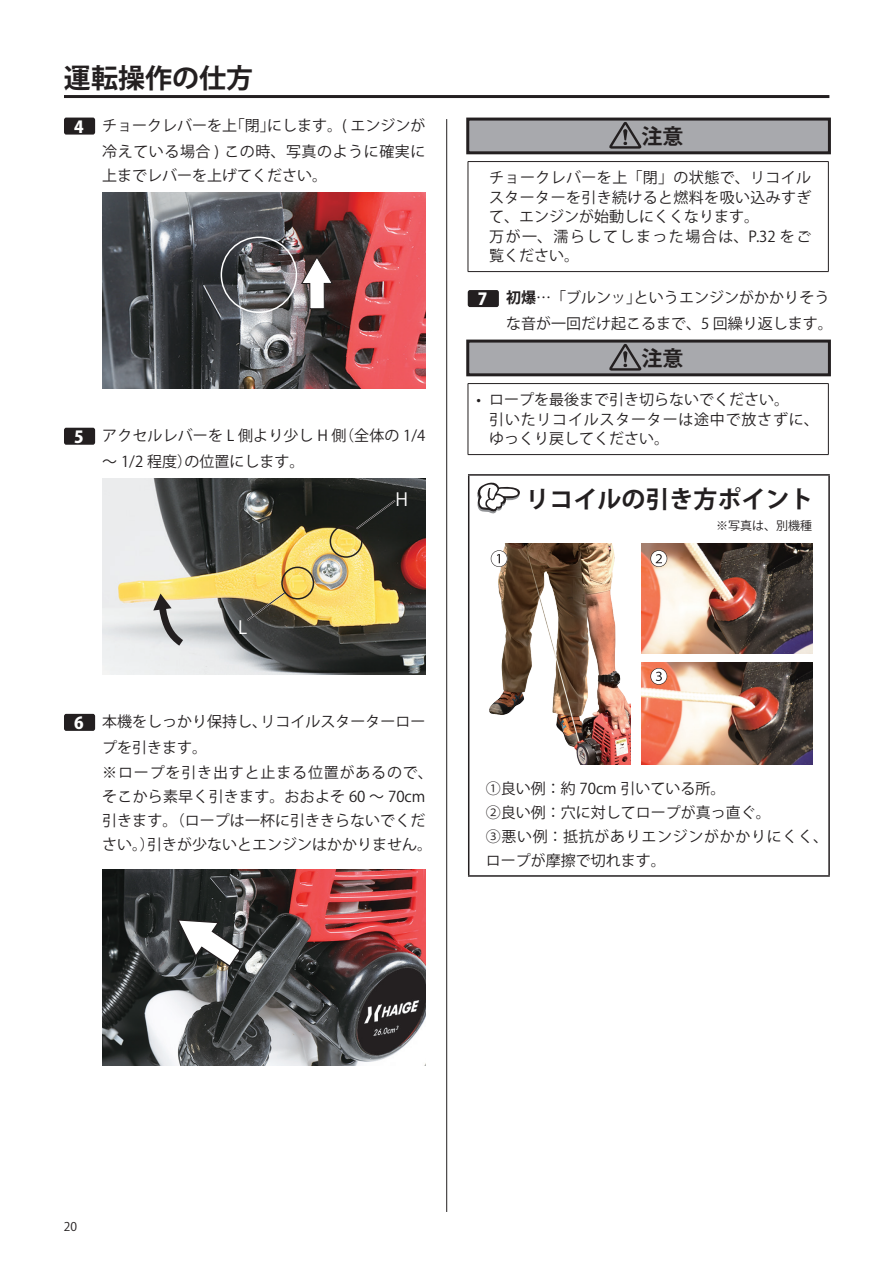
<style>
.page{position:relative;width:893px;height:1263px;background:#fff}
.page>*{position:absolute;margin:0;border:0;box-sizing:border-box;transform-origin:0 0}
.t1{font:700 27px "Koz Go Pro";color:#231f20}
.t2{font:700 24px "Koz Go Pr 6 N";color:#231f20}
.t3{font:700 21px "Koz Go Pr 6 N";color:#231f20}
.t4{font:18px "Koz Go Pr 6 N";color:#fff}
.t5{font:15px/24.6px "Koz Go Pr 6 N";color:#231f20}
.t6{font:15px/19.5px "Koz Go Pr 6 N";letter-spacing:.025em;color:#231f20}
.t7{font:15px/26px "Koz Go Pr 6 N";letter-spacing:.035em;color:#231f20;text-align:right}
.t8{font:12px "Koz Go Pr 6 N";color:#231f20}
.t9{font:12px "Koz Go Pro";color:#231f20}
.s1{font-family:"Koz Go Pro";font-weight:800;font-size:16.5px;color:#fff}
.s2{font-weight:700}
</style>
<div class="page">
<hr style="left:446px;top:119px;width:1px;height:1093px;background:#231f20">
<hr style="left:64px;top:95px;width:765px;height:3px;background:#231f20">
<div style="left:64px;top:118px;width:31px;height:17px;background:#231f20;border-radius:2px"></div>
<img style="left:102px;top:193px;width:323px;height:195px">
<div style="left:221px;top:237px;width:76px;height:76px;border:2px solid #fff;border-radius:50%"></div>
<svg style="left:300px;top:255px;width:34px;height:55px"></svg>
<div style="left:64px;top:428px;width:31px;height:17px;background:#231f20;border-radius:2px"></div>
<img style="left:102px;top:479px;width:323px;height:195px">
<svg style="left:153px;top:593px;width:30px;height:53px;background:#b2afa4"></svg>
<div style="left:330px;top:525px;width:33px;height:33px;border:2px solid #231f20;border-radius:50%"></div>
<svg style="left:245px;top:590px;width:43px;height:32px"></svg>
<div style="left:281px;top:567px;width:33px;height:32px;border:2px solid #231f20;border-radius:50%"></div>
<svg style="left:355px;top:498px;width:42px;height:33px"></svg>
<div style="left:64px;top:714px;width:31px;height:17px;background:#231f20;border-radius:2px"></div>
<img style="left:102px;top:869px;width:323px;height:196px">
<svg style="left:176px;top:918px;width:66px;height:50px"></svg>
<div style="left:468px;top:119px;width:361px;height:34px;background:#a8a9ad"></div>
<div style="left:466px;top:118px;width:365px;height:36px;border:3px solid #231f20"></div>
<div style="left:468px;top:341px;width:361px;height:34px;background:#a8a9ad"></div>
<div style="left:466px;top:340px;width:365px;height:36px;border:3px solid #231f20"></div>
<svg style="left:609px;top:122px;width:32px;height:27px"></svg>
<hr style="left:468px;top:161px;width:361px;height:1px;background:#231f20">
<hr style="left:468px;top:162px;width:1px;height:109px;background:#231f20">
<hr style="left:828px;top:162px;width:1px;height:109px;background:#231f20">
<hr style="left:468px;top:271px;width:361px;height:1px;background:#231f20">
<div style="left:468px;top:290px;width:31px;height:17px;background:#231f20;border-radius:2px"></div>
<svg style="left:609px;top:344px;width:32px;height:27px"></svg>
<hr style="left:468px;top:383px;width:361px;height:1px;background:#231f20">
<hr style="left:468px;top:384px;width:1px;height:70px;background:#231f20">
<hr style="left:828px;top:384px;width:1px;height:70px;background:#231f20">
<hr style="left:468px;top:454px;width:361px;height:1px;background:#231f20">
<hr style="left:468px;top:474px;width:362px;height:2px;background:#231f20">
<hr style="left:468px;top:476px;width:1px;height:399px;background:#231f20">
<hr style="left:828px;top:476px;width:2px;height:399px;background:#231f20">
<hr style="left:468px;top:875px;width:362px;height:2px;background:#231f20">
<svg style="left:477px;top:482px;width:43px;height:32px"></svg>
<img style="left:489px;top:543px;width:141px;height:221px">
<img style="left:642px;top:543px;width:170px;height:111px">
<img style="left:642px;top:662px;width:170px;height:102px">
<svg style="left:491px;top:550px;width:16px;height:17px"></svg>
<svg style="left:650px;top:550px;width:17px;height:17px"></svg>
<svg style="left:651px;top:551px;width:16px;height:15px"></svg>
<svg style="left:656px;top:554px;width:6px;height:9px"></svg>
<svg style="left:650px;top:668px;width:17px;height:17px"></svg>
<svg style="left:651px;top:668px;width:16px;height:16px"></svg>
<svg style="left:656px;top:672px;width:6px;height:9px"></svg>
<h1 class="t1" style="left:64px;top:60px;width:191px">運転操作の仕方</h1>
<p class="t7" style="left:74px;top:113px;width:353px"><span class="s1">4</span> チョークレバーを上「閉」にします。( エンジンが冷えている場合 ) この時、写真のように確実に</p>
<p class="t5" style="left:102px;top:163px;width:226px">上までレバーを上げてください。</p>
<p class="t5" style="left:102px;top:423px;width:325px;line-height:26px;text-indent:-28px"><span class="s1">5</span> アクセルレバーを L 側より少し H 側（全体の 1/4〜 1/2 程度）の位置にします。</p>
<p class="t4" style="left:238px;top:617px;width:11px">L</p>
<p class="t4" style="left:395px;top:489px;width:14px">H</p>
<p class="t5" style="left:102px;top:710px;width:332px;text-indent:-28px"><span class="s1">6</span> 本機をしっかり保持し、リコイルスターターロープを引きます。<br>※ロープを引き出すと止まる位置があるので、そこから素早く引きます。おおよそ 60 ～ 70cm引きます。（ロープは一杯に引ききらないでください。）引きが少ないとエンジンはかかりません。</p>
<h3 class="t3" style="left:641px;top:124px;width:43px">注意</h3>
<p class="t6" style="left:489px;top:168px;width:324px">チョークレバーを上「閉」の状態で、リコイルスターターを引き続けると燃料を吸い込みすぎて、エンジンが始動しにくくなります。<br>万が一、濡らしてしまった場合は、P.32 をご覧ください。</p>
<p class="t5" style="left:478px;top:285px;width:356px;line-height:26px;text-align:right"><span class="s1">7</span> <span class="s2">初爆</span>…「ブルンッ」というエンジンがかかりそうな音が一回だけ起こるまで、5 回繰り返します。</p>
<h3 class="t3" style="left:641px;top:346px;width:43px">注意</h3>
<p class="t5" style="left:489px;top:390px;width:331px;line-height:19.5px;text-indent:-13px">• ロープを最後まで引き切らないでください。<br>引いたリコイルスターターは途中で放さずに、ゆっくり戻してください。</p>
<h2 class="t2" style="left:525px;top:485px;width:290px">リコイルの引き方ポイント</h2>
<p class="t8" style="left:716px;top:519px;width:98px">※写真は、別機種</p>
<p class="t5" style="left:486px;top:776px;width:344px;line-height:24px">①良い例：約 70cm 引いている所。<br>②良い例：穴に対してロープが真っ直ぐ。<br>③悪い例：抵抗がありエンジンがかかりにくく、ロープが摩擦で切れます。</p>
<p class="t9" style="left:64px;top:1219px;width:15px">20</p>
</div>
